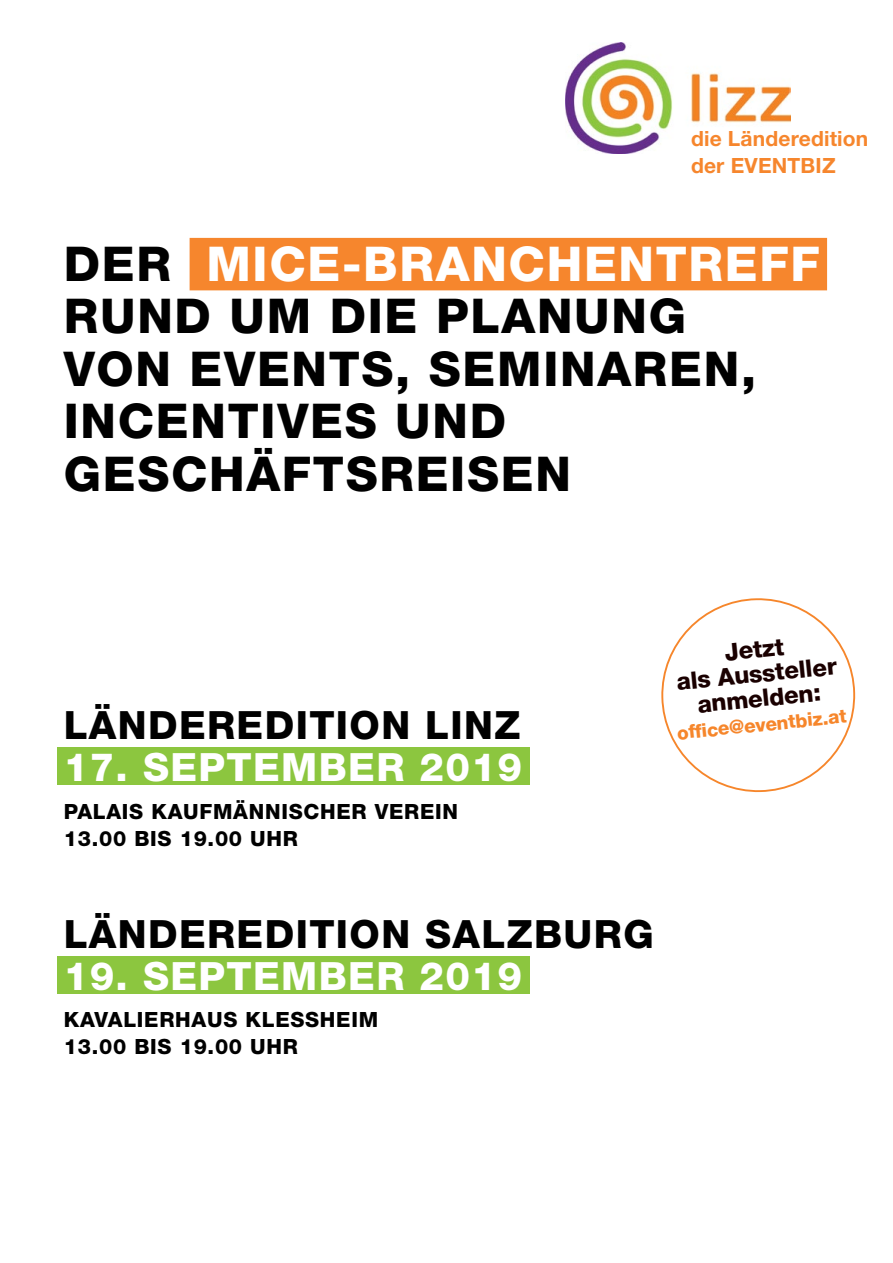
<style>
.page{position:relative;width:893px;height:1263px;background:#fff}
.page>*{position:absolute;margin:0;border:0;box-sizing:border-box;transform-origin:0 0}
.t1{font:800 48px/52.5px "Helvetica Neue";letter-spacing:.035em;color:#000}
.t2{font:800 39px "Helvetica Neue";letter-spacing:.035em;color:#000}
.t3{font:800 39px "Helvetica Neue";letter-spacing:.035em;color:#fff}
.t4{font:800 24px/24.6px "Helvetica Neue";color:#1a0000;text-align:center}
.t5{font:800 21px/27px "Helvetica Neue";letter-spacing:.035em;color:#000}
.t6{font:700 21px/27px "Helvetica Neue LT Std";letter-spacing:.01em;color:#f6862d}
.t7{font:800 18.9px "Helvetica Neue";color:#f6862b}
.s1{color:#fff}
</style>
<div class="page">
<div style="left:57px;top:747px;width:473px;height:38px;background:#8cc63f"></div>
<div style="left:190px;top:238px;width:637px;height:52px;background:#f6862d"></div>
<svg style="left:661px;top:598px;width:194px;height:195px"></svg>
<img style="left:566px;top:43px;width:224px;height:110px">
<div style="left:57px;top:956px;width:473px;height:38px;background:#8cc63f"></div>
<p class="t6" style="left:691px;top:124px;width:179px">die Länderedition der EVENTBIZ</p>
<p class="t1" style="left:64px;top:237px;width:758px">DER <span class="s1">MICE-BRANCHENTREFF<br></span>RUND UM DIE PLANUNG<br>VON EVENTS, SEMINAREN,<br>INCENTIVES UND<br>GESCHÄFTSREISEN</p>
<p class="t2" style="left:64px;top:701px;width:458px">LÄNDEREDITION LINZ</p>
<p class="t3" style="left:64px;top:744px;width:460px">17. SEPTEMBER 2019</p>
<p class="t5" style="left:64px;top:798px;width:396px">PALAIS KAUFMÄNNISCHER VEREIN<br>13.00 BIS 19.00 UHR</p>
<p class="t4" style="left:673px;top:645px;width:162px;rotate:-6deg">Jetzt<br>als Aussteller anmelden:</p>
<p class="t7" style="left:676px;top:722px;width:172px;rotate:-6deg">office@eventbiz.at</p>
<p class="t2" style="left:64px;top:911px;width:591px">LÄNDEREDITION SALZBURG</p>
<p class="t3" style="left:64px;top:953px;width:460px">19. SEPTEMBER 2019</p>
<p class="t5" style="left:64px;top:1006px;width:316px">KAVALIERHAUS KLESSHEIM<br>13.00 BIS 19.00 UHR</p>
</div>
